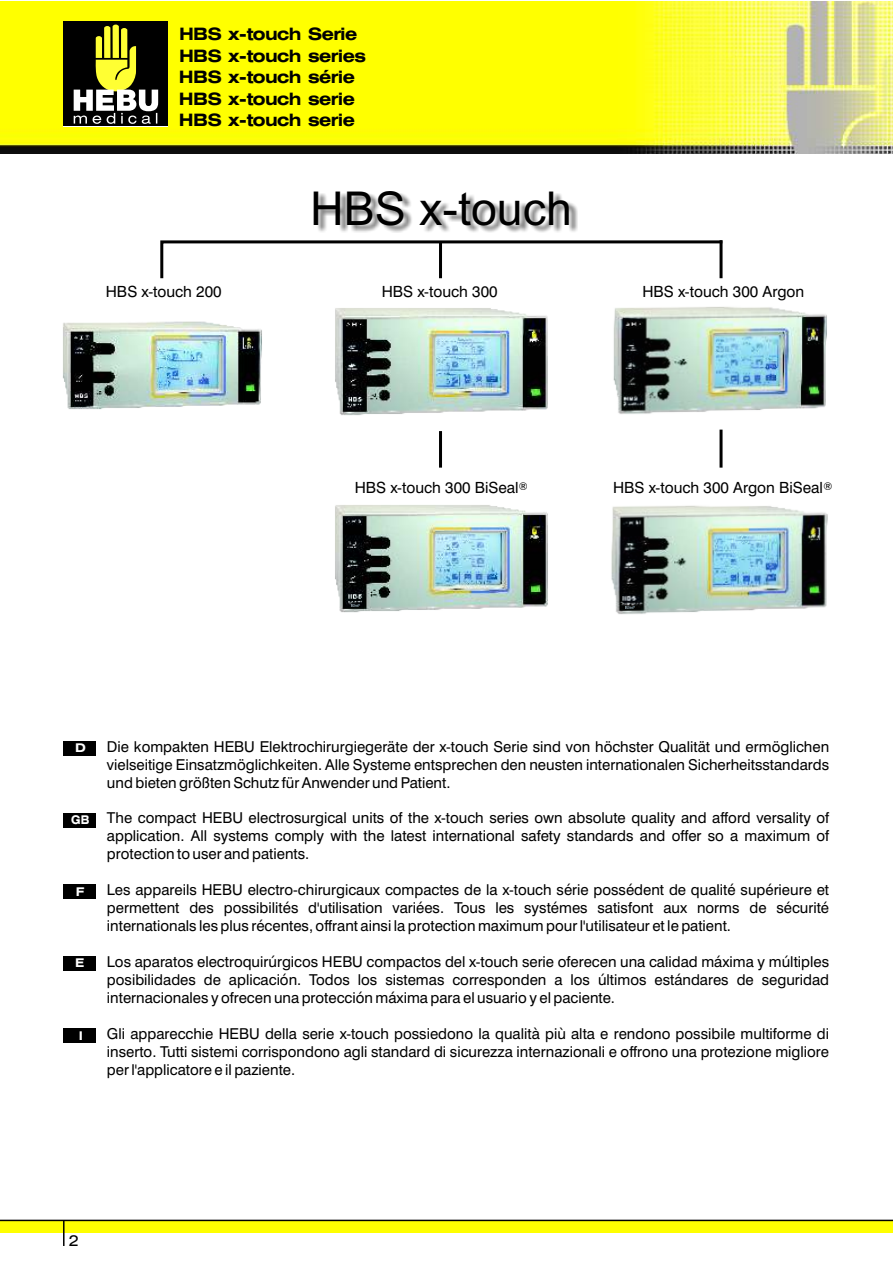
<style>
.page{position:relative;width:893px;height:1263px;background:#fff}
.page>*{position:absolute;margin:0;border:0;box-sizing:border-box;transform-origin:0 0}
.t1{font:46.65px "Arial";color:#000}
.t2{font:700 expanded 17.1px/21.5px "Swiss 721 BT";letter-spacing:-.035em;color:#000}
.t3{font:15.45px "Swiss 721 BT";color:#000}
.t4{font:15px/18px "Swiss 721 BT";color:#000;text-align:justify}
.t5{font:expanded 15px "Swiss 721 BT";color:#000}
.t6{font:700 expanded 12px "Swiss 721 BT";color:#fff}
.t7{font:700 expanded 12px "Swiss 721 BT";color:#fff;scale:.83 1}
</style>
<div class="page">
<img style="left:0;top:1px;width:892px;height:152px">
<div style="left:64px;top:22px;width:104px;height:104px;background:#000"></div>
<svg style="left:74px;top:25px;width:84px;height:99px"></svg>
<div style="left:0;top:1220px;width:892px;height:13px;background:#ff0"></div>
<hr style="left:0;top:1220px;width:892px;height:1px;background:#000">
<hr style="left:63px;top:1220px;width:2px;height:26px;background:#000">
<div style="left:64px;top:741px;width:32px;height:14px;background:#000"></div>
<div style="left:64px;top:813px;width:32px;height:14px;background:#000"></div>
<div style="left:64px;top:885px;width:32px;height:14px;background:#000"></div>
<div style="left:64px;top:956px;width:32px;height:14px;background:#000"></div>
<div style="left:64px;top:1029px;width:32px;height:14px;background:#000"></div>
<svg style="left:160px;top:240px;width:563px;height:39px"></svg>
<hr style="left:719px;top:240px;width:3px;height:38px;background:#000">
<hr style="left:719px;top:430px;width:3px;height:38px;background:#000">
<hr style="left:439px;top:242px;width:3px;height:36px;background:#000">
<hr style="left:439px;top:431px;width:3px;height:37px;background:#000">
<div style="left:313px;top:193px;width:264px;height:40px;background:#000;opacity:.49"></div>
<img style="left:63px;top:321px;width:199px;height:89px">
<img style="left:335px;top:308px;width:213px;height:107px">
<img style="left:613px;top:307px;width:214px;height:107px">
<img style="left:611px;top:505px;width:217px;height:109px">
<svg style="left:625px;top:606px;width:9px;height:3px"></svg>
<img style="left:335px;top:505px;width:213px;height:108px">
<svg style="left:351px;top:604px;width:9px;height:2px"></svg>
<p class="t2" style="left:179px;top:24px;width:189px">HBS x-touch Serie<br>HBS x-touch series<br>HBS x-touch série<br>HBS x-touch serie<br>HBS x-touch erie</p>
<p class="t2" style="left:308px;top:109px;width:14px">s</p>
<h1 class="t1" style="left:310px;top:192px;width:264px">HBS x-touch</h1>
<p class="t3" style="left:106px;top:282px;width:117px">HBS x-touch 200</p>
<p class="t3" style="left:382px;top:282px;width:117px">HBS x-touch 300</p>
<p class="t3" style="left:642px;top:282px;width:163px">HBS x-touch 300 Argon</p>
<p class="t3" style="left:355px;top:478px;width:175px">HBS x-touch 300 BiSeal<sup>®</sup></p>
<p class="t3" style="left:613px;top:478px;width:221px">HBS x-touch 300 Argon BiSeal<sup>®</sup></p>
<p class="t6" style="left:75px;top:740px;width:12px">D</p>
<p class="t7" style="left:71px;top:812px;width:23px">GB</p>
<p class="t6" style="left:76px;top:885px;width:10px">F</p>
<p class="t6" style="left:75px;top:956px;width:11px">E</p>
<p class="t6" style="left:79px;top:1028px;width:6px">I</p>
<p class="t4" style="left:107px;top:737px;width:724px">Die kompakten HEBU Elektrochirurgiegeräte der x-touch Serie sind von höchster Qualität und ermöglichen vielseitige Einsatzmöglichkeiten. Alle Systeme entsprechen den neusten internationalen Sicherheitsstandards und bieten größten Schutz für Anwender und Patient.</p>
<p class="t4" style="left:107px;top:809px;width:724px">The compact HEBU electrosurgical units of the x-touch series own absolute quality and afford versality of application. All systems comply with the latest international safety standards and offer so a maximum of protection to user and patients.</p>
<p class="t4" style="left:107px;top:881px;width:724px">Les appareils HEBU electro-chirurgicaux compactes de la x-touch série possédent de qualité supérieure et permettent des possibilités d'utilisation variées. Tous les systémes satisfont aux norms de sécurité internationals les plus récentes, offrant ainsi la protection maximum pour l'utilisateur et le patient.</p>
<p class="t4" style="left:107px;top:953px;width:724px">Los aparatos electroquirúrgicos HEBU compactos del x-touch serie oferecen una calidad máxima y múltiples posibilidades de aplicación. Todos los sistemas corresponden a los últimos estándares de seguridad internacionales y ofrecen una protección máxima para el usuario y el paciente.</p>
<p class="t4" style="left:107px;top:1025px;width:724px">Gli apparecchie HEBU della serie x-touch possiedono la qualità più alta e rendono possibile multiforme di inserto. Tutti sistemi corrispondono agli standard di sicurezza internazionali e offrono una protezione migliore per l'applicatore e il paziente.</p>
<p class="t5" style="left:69px;top:1231px;width:12px">2</p>
</div>
